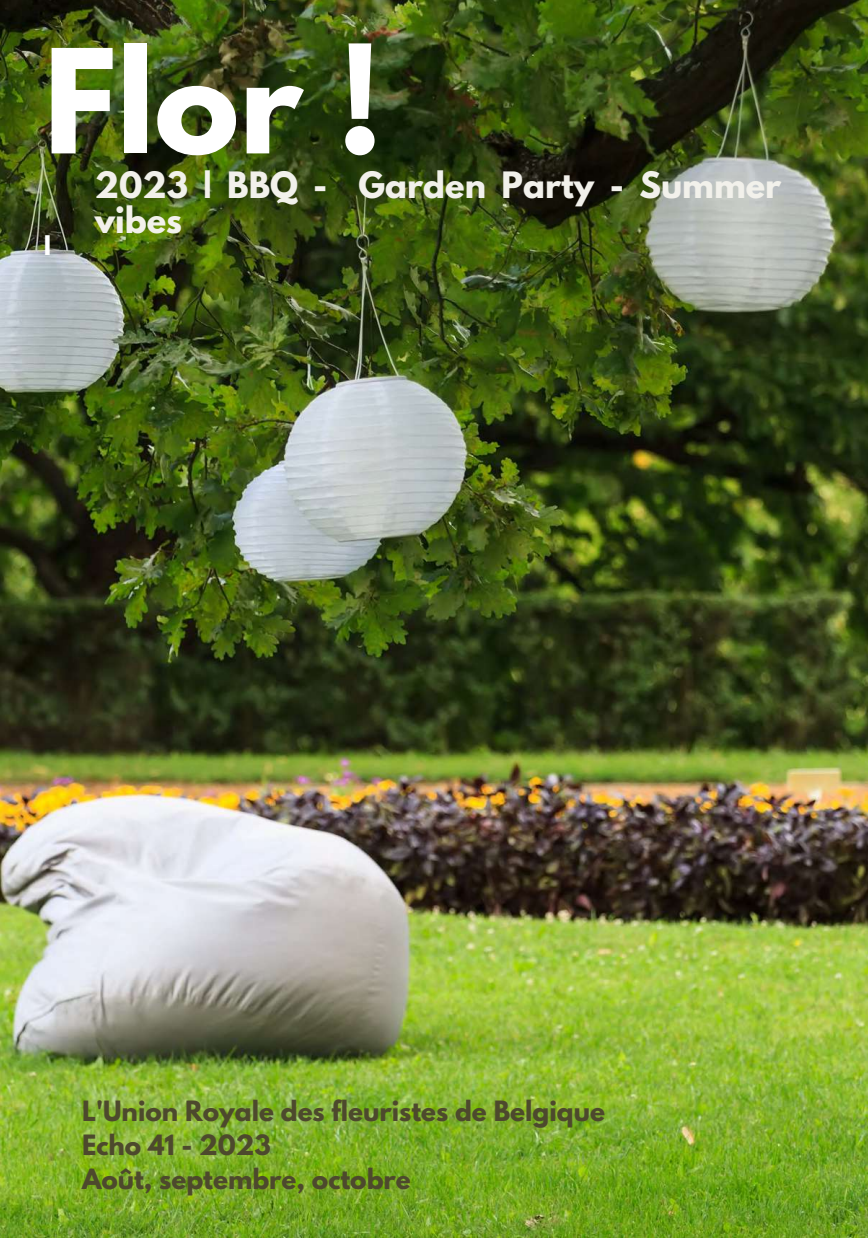
<style>
.page{position:relative;width:868px;height:1238px;background:#fff}
.page>*{position:absolute;margin:0;border:0;box-sizing:border-box;transform-origin:0 0}
.t1{font:700 127.8px "League Spartan";color:#fff}
.t2{font:700 32.25px/34.8px "League Spartan";color:#f2f1eb}
.t3{font:700 24.75px/33.8px "League Spartan";color:#4d492d}
.t4{font:700 24px "League Spartan";color:#fff}
</style>
<div class="page">
<img style="left:0;top:0;width:867px;height:1237px">
<h1 class="t1" style="left:44px;top:38px;width:340px">Flor !</h1>
<h2 class="t2" style="left:95px;top:172px;width:687px">2023 | BBQ - Garden Party - Summer vibes</h2>
<p class="t4" style="left:44px;top:233px;width:9px">I</p>
<p class="t3" style="left:82px;top:1097px;width:524px">L'Union Royale des fleuristes de Belgique<br>Echo 41 - 2023<br>Août, septembre, octobre</p>
</div>
